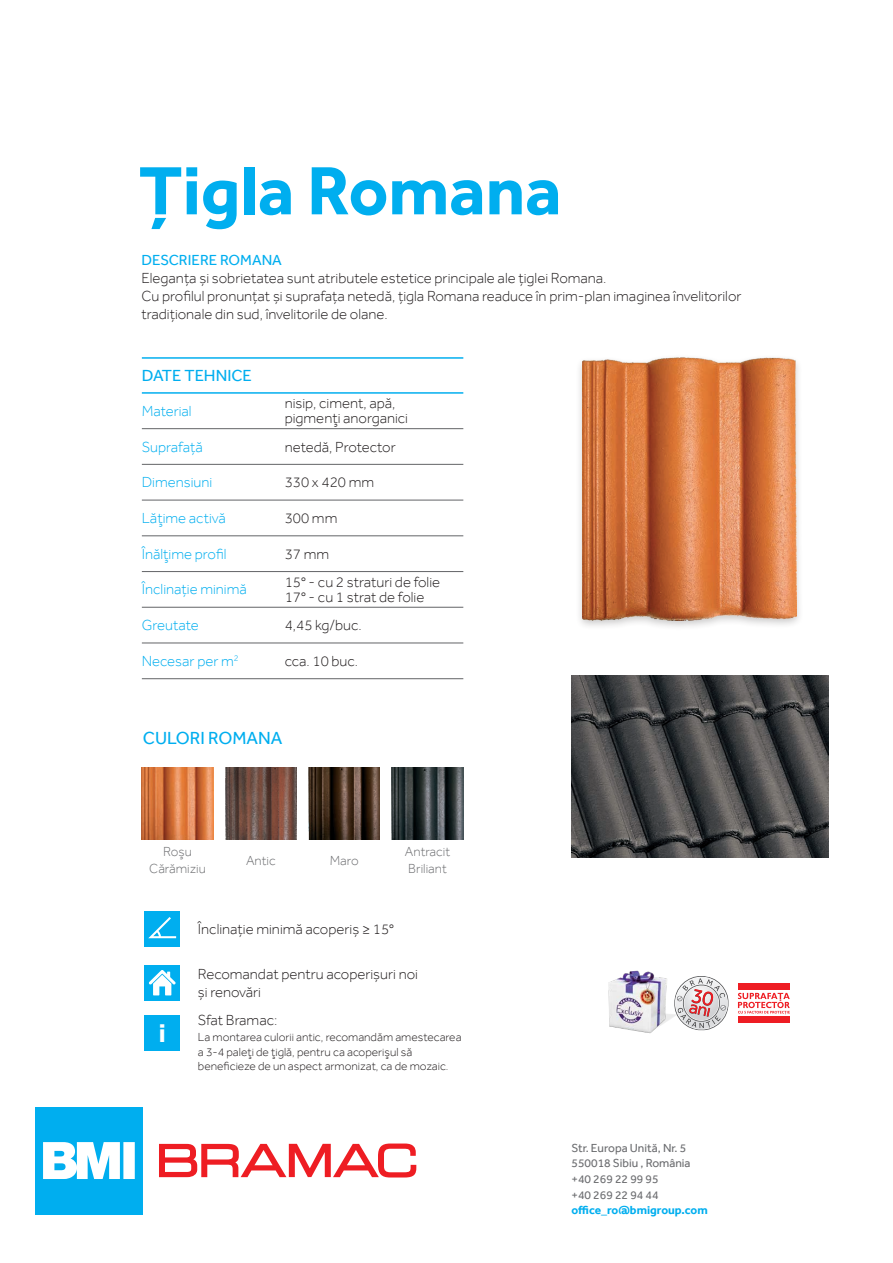
<style>
.page{position:relative;width:893px;height:1263px;background:#fff}
.page>*{position:absolute;margin:0;border:0;box-sizing:border-box;transform-origin:0 0}
.t1{font:700 70.5px "Effra";color:#00aeef}
.t2{font:700 27px "Effra";color:#fff}
.t3{font:18px "Effra";color:#00aeef}
.t4{font:16.5px "Effra";color:#00aeef}
.t5{font:300 15px/18px "Effra";color:#231f20}
.t6{font:300 15px "Effra";color:#00aeef}
.t7{font:15px "Effra";color:#00aeef}
.t8{font:300 13.5px/16.2px "Effra";color:#6c6d70;text-align:center}
.t9{font:300 12px/14.4px "Effra";color:#231f20}
.t10{font:12px/15.8px "Effra";color:#6c6d70}
.t11{font:700 12px "Effra";color:#00aeef}
</style>
<div class="page">
<svg style="left:679px;top:976px;width:50px;height:55px"></svg>
<svg style="left:738px;top:983px;width:52px;height:40px"></svg>
<svg style="left:738px;top:993px;width:52px;height:21px"></svg>
<div style="left:738px;top:984px;width:52px;height:6px;background:#ee1d23"></div>
<div style="left:738px;top:1016px;width:52px;height:6px;background:#ee1d23"></div>
<img style="left:608px;top:970px;width:71px;height:63px">
<svg style="left:159px;top:1143px;width:257px;height:34px"></svg>
<div style="left:36px;top:1107px;width:107px;height:107px;background:#00aeef"></div>
<svg style="left:43px;top:1142px;width:92px;height:37px;background:#ceeffb"></svg>
<hr style="left:142px;top:428px;width:321px;height:1px;background:#6c6d70">
<hr style="left:142px;top:464px;width:321px;height:1px;background:#6c6d70">
<hr style="left:142px;top:499px;width:321px;height:2px;background:#6c6d70">
<hr style="left:142px;top:535px;width:321px;height:1px;background:#6c6d70">
<hr style="left:142px;top:571px;width:321px;height:1px;background:#6c6d70">
<hr style="left:142px;top:607px;width:321px;height:1px;background:#6c6d70">
<hr style="left:142px;top:642px;width:321px;height:1px;background:#6c6d70">
<hr style="left:142px;top:678px;width:321px;height:1px;background:#6c6d70">
<hr style="left:142px;top:392px;width:321px;height:2px;background:#00aeef">
<hr style="left:142px;top:357px;width:321px;height:2px;background:#00aeef">
<div style="left:575px;top:354px;width:229px;height:277px;background:#231f20;opacity:.24"></div>
<img style="left:583px;top:357px;width:213px;height:263px">
<img style="left:571px;top:676px;width:257px;height:181px">
<img style="left:142px;top:768px;width:71px;height:71px">
<img style="left:225px;top:768px;width:72px;height:71px">
<img style="left:309px;top:768px;width:71px;height:71px">
<img style="left:392px;top:768px;width:71px;height:71px">
<div style="left:144px;top:911px;width:36px;height:36px;background:#00aeef"></div>
<div style="left:144px;top:965px;width:36px;height:35px;background:#00aeef"></div>
<svg style="left:148px;top:917px;width:28px;height:21px"></svg>
<svg style="left:149px;top:970px;width:27px;height:25px"></svg>
<div style="left:144px;top:1015px;width:36px;height:36px;background:#00aeef"></div>
<h1 class="t1" style="left:139px;top:149px;width:424px">Țigla Romana</h1>
<p class="t7" style="left:141px;top:251px;width:142px">DESCRIERE ROMANA</p>
<p class="t5" style="left:141px;top:269px;width:602px">Eleganța și sobrietatea sunt atributele estetice principale ale țiglei Romana.<br>Cu profilul pronunțat și suprafața netedă, țigla Romana readuce în prim-plan imaginea învelitorilor tradiționale din sud, învelitorile de olane.</p>
<p class="t4" style="left:142px;top:365px;width:112px">DATE TEHNICE</p>
<p class="t6" style="left:142px;top:402px;width:51px">Material</p>
<p class="t5" style="left:285px;top:396px;width:125px;line-height:15px">nisip, ciment, apă, pigmenţi anorganici</p>
<p class="t6" style="left:142px;top:438px;width:62px">Suprafață</p>
<p class="t5" style="left:285px;top:437px;width:113px">netedă, Protector</p>
<p class="t6" style="left:142px;top:473px;width:72px">Dimensiuni</p>
<p class="t5" style="left:285px;top:473px;width:91px">330 x 420 mm</p>
<p class="t6" style="left:142px;top:509px;width:85px">Lăţime activă</p>
<p class="t5" style="left:285px;top:509px;width:54px">300 mm</p>
<p class="t6" style="left:142px;top:545px;width:86px">Înălţime profil</p>
<p class="t5" style="left:285px;top:544px;width:46px">37 mm</p>
<p class="t6" style="left:142px;top:580px;width:106px">Înclinație minimă</p>
<p class="t5" style="left:285px;top:574px;width:157px;line-height:15px">15° - cu 2 straturi de folie<br>17° - cu 1 strat de folie</p>
<p class="t6" style="left:142px;top:616px;width:58px">Greutate</p>
<p class="t5" style="left:285px;top:616px;width:79px">4,45 kg/buc.</p>
<p class="t6" style="left:142px;top:652px;width:98px">Necesar per m<sup>2</sup></p>
<p class="t5" style="left:285px;top:652px;width:75px">cca. 10 buc.</p>
<p class="t3" style="left:143px;top:727px;width:141px">CULORI ROMANA</p>
<p class="t8" style="left:149px;top:844px;width:58px">Roşu<br>Cărămiziu</p>
<p class="t8" style="left:246px;top:852px;width:31px">Antic</p>
<p class="t8" style="left:330px;top:852px;width:30px">Maro</p>
<p class="t8" style="left:405px;top:844px;width:47px;text-align:left">Antracit<br>Briliant</p>
<h2 class="t2" style="left:159px;top:1017px;width:8px">i</h2>
<p class="t5" style="left:198px;top:920px;width:198px">Înclinație minimă acoperiș ≥ 15°</p>
<p class="t5" style="left:198px;top:964px;width:222px">Recomandat pentru acoperișuri noi și renovări</p>
<p class="t5" style="left:198px;top:1011px;width:81px">Sfat Bramac:</p>
<p class="t9" style="left:198px;top:1030px;width:265px">La montarea culorii antic, recomandăm amestecarea a 3-4 paleţi de ţiglă, pentru ca acoperişul să beneficieze de un aspect armonizat, ca de mozaic.</p>
<p class="t10" style="left:571px;top:1139px;width:121px">Str. Europa Unită, Nr. 5<br>550018 Sibiu , România +40 269 22 99 95<br>+40 269 22 94 44</p>
<p class="t11" style="left:571px;top:1203px;width:138px">office_ro@bmigroup.com</p>
</div>
